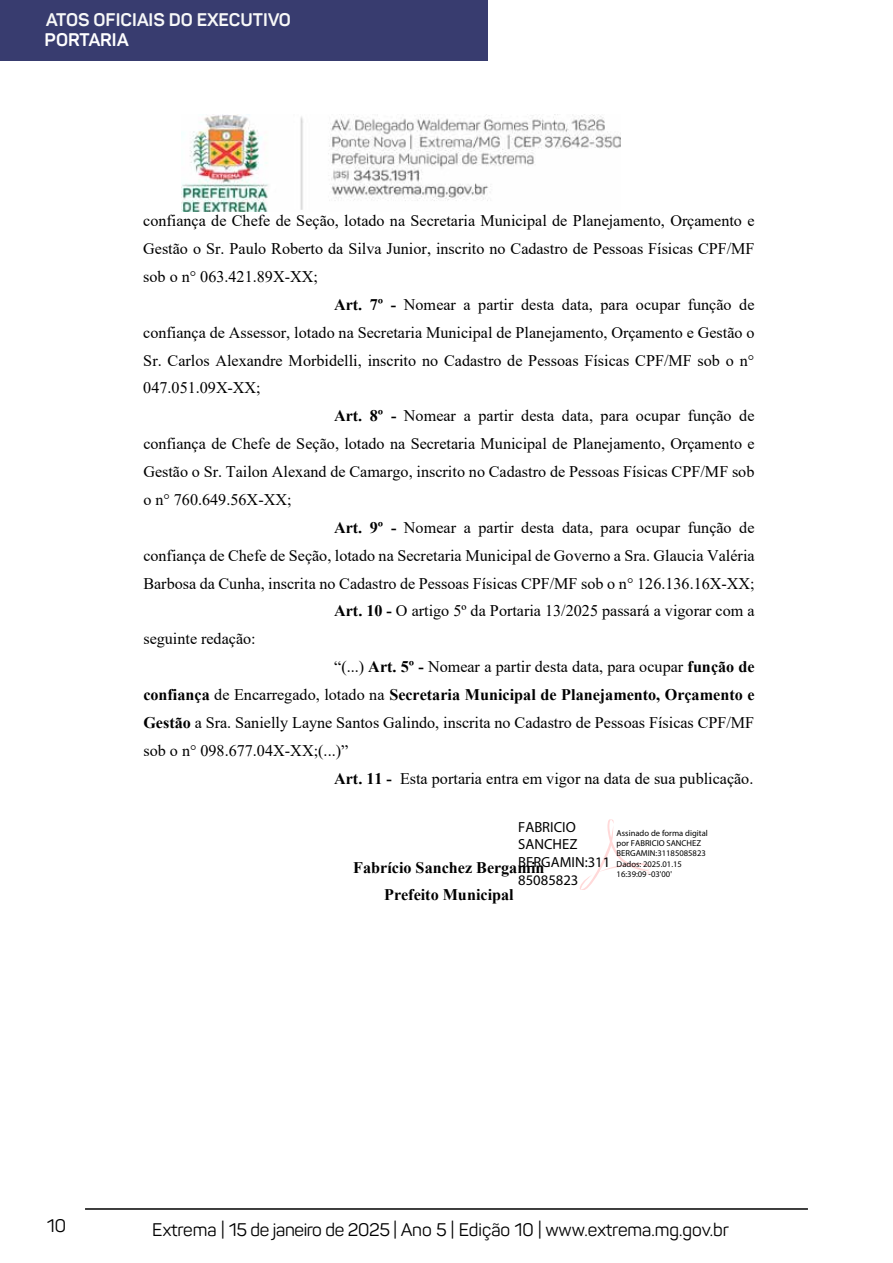
<style>
.page{position:relative;width:893px;height:1263px;background:#fff}
.page>*{position:absolute;margin:0;border:0;box-sizing:border-box;transform-origin:0 0}
.t1{font:18px "Panton";color:#000}
.t2{font:700 18px "Panton";color:#f7f8f8}
.t3{font:700 18px "Panton";color:#fff}
.t4{font:16.2px "Times New Roman";color:#000}
.t5{font:700 16.2px/27.8px "Times New Roman";color:#000;text-align:center}
.t6{font:14.7px/17.5px "Myriad Pro";color:#000}
.t7{font:8.55px/10.4px "Myriad Pro";color:#000}
.s1{font-weight:700}
.s2{font-weight:400}
</style>
<div class="page">
<hr style="left:85px;top:1208px;width:723px;height:2px;background:#000">
<div style="left:0;top:0;width:488px;height:61px;background:#383c6f"></div>
<img style="left:181px;top:115px;width:440px;height:96px">
<svg style="left:580px;top:819px;width:70px;height:70px"></svg>
<p class="t2" style="left:46px;top:8px;width:247px">ATOS OFICIAIS DO EXECUTIVO</p>
<p class="t3" style="left:45px;top:29px;width:85px">PORTARIA</p>
<p class="t4" style="left:143px;top:209px;width:613px">confiança de Chefe de Seção, lotado na Secretaria Municipal de Planejamento, Orçamento e</p>
<p class="t4" style="left:143px;top:237px;width:613px">Gestão o Sr. Paulo Roberto da Silva Junior, inscrito no Cadastro de Pessoas Físicas CPF/MF</p>
<p class="t4" style="left:143px;top:265px;width:176px">sob o n° 063.421.89X-XX;</p>
<p class="t4" style="left:334px;top:293px;width:422px"><span class="s1">Art. 7º -</span> Nomear a partir desta data, para ocupar função de</p>
<p class="t4" style="left:143px;top:321px;width:613px">confiança de Assessor, lotado na Secretaria Municipal de Planejamento, Orçamento e Gestão o</p>
<p class="t4" style="left:143px;top:349px;width:613px">Sr. Carlos Alexandre Morbidelli, inscrito no Cadastro de Pessoas Físicas CPF/MF sob o n°</p>
<p class="t4" style="left:143px;top:376px;width:119px">047.051.09X-XX;</p>
<p class="t4" style="left:334px;top:404px;width:422px"><span class="s1">Art. 8º -</span> Nomear a partir desta data, para ocupar função de</p>
<p class="t4" style="left:143px;top:432px;width:613px">confiança de Chefe de Seção, lotado na Secretaria Municipal de Planejamento, Orçamento e</p>
<p class="t4" style="left:143px;top:460px;width:613px">Gestão o Sr. Tailon Alexand de Camargo, inscrito no Cadastro de Pessoas Físicas CPF/MF sob</p>
<p class="t4" style="left:143px;top:488px;width:150px">o n° 760.649.56X-XX;</p>
<p class="t4" style="left:334px;top:516px;width:422px"><span class="s1">Art. 9º -</span> Nomear a partir desta data, para ocupar função de</p>
<p class="t4" style="left:143px;top:544px;width:613px">confiança de Chefe de Seção, lotado na Secretaria Municipal de Governo a Sra. Glaucia Valéria</p>
<p class="t4" style="left:143px;top:572px;width:613px">Barbosa da Cunha, inscrita no Cadastro de Pessoas Físicas CPF/MF sob o n° 126.136.16X-XX;</p>
<p class="t4" style="left:334px;top:599px;width:422px"><span class="s1">Art. 10 -</span> O artigo 5º da Portaria 13/2025 passará a vigorar com a</p>
<p class="t4" style="left:143px;top:627px;width:114px">seguinte redação:</p>
<p class="t4" style="left:334px;top:655px;width:422px">“(...) <span class="s1">Art. 5º -</span> Nomear a partir desta data, para ocupar <span class="s1">função de</span></p>
<p class="t5" style="left:143px;top:680px;width:613px">confiança <span class="s2">de Encarregado, lotado na</span> Secretaria Municipal de Planejamento, Orçamento e</p>
<p class="t4" style="left:143px;top:711px;width:612px"><span class="s1">Gestão</span> a Sra. Sanielly Layne Santos Galindo, inscrita no Cadastro de Pessoas Físicas CPF/MF</p>
<p class="t4" style="left:143px;top:739px;width:206px">sob o n° 098.677.04X-XX;(...)”</p>
<p class="t4" style="left:334px;top:767px;width:421px"><span class="s1">Art. 11 -</span> Esta portaria entra em vigor na data de sua publicação.</p>
<p class="t6" style="left:518px;top:818px;width:94px">FABRICIO<br>SANCHEZ<br>BERGAMIN:311<br>85085823</p>
<p class="t7" style="left:617px;top:828px;width:93px">Assinado de forma digital por FABRICIO SANCHEZ<br>BERGAMIN:31185085823<br>Dados: 2025.01.15<br>16:39:09 -03'00'</p>
<p class="t5" style="left:353px;top:853px;width:193px">Fabrício Sanchez Bergamin<br>Prefeito Municipal</p>
<p class="t1" style="left:47px;top:1215px;width:21px">10</p>
<p class="t1" style="left:152px;top:1219px;width:579px">Extrema | 15 de janeiro de 2025 | Ano 5 | Edição 10 | www.extrema.mg.gov.br</p>
</div>
